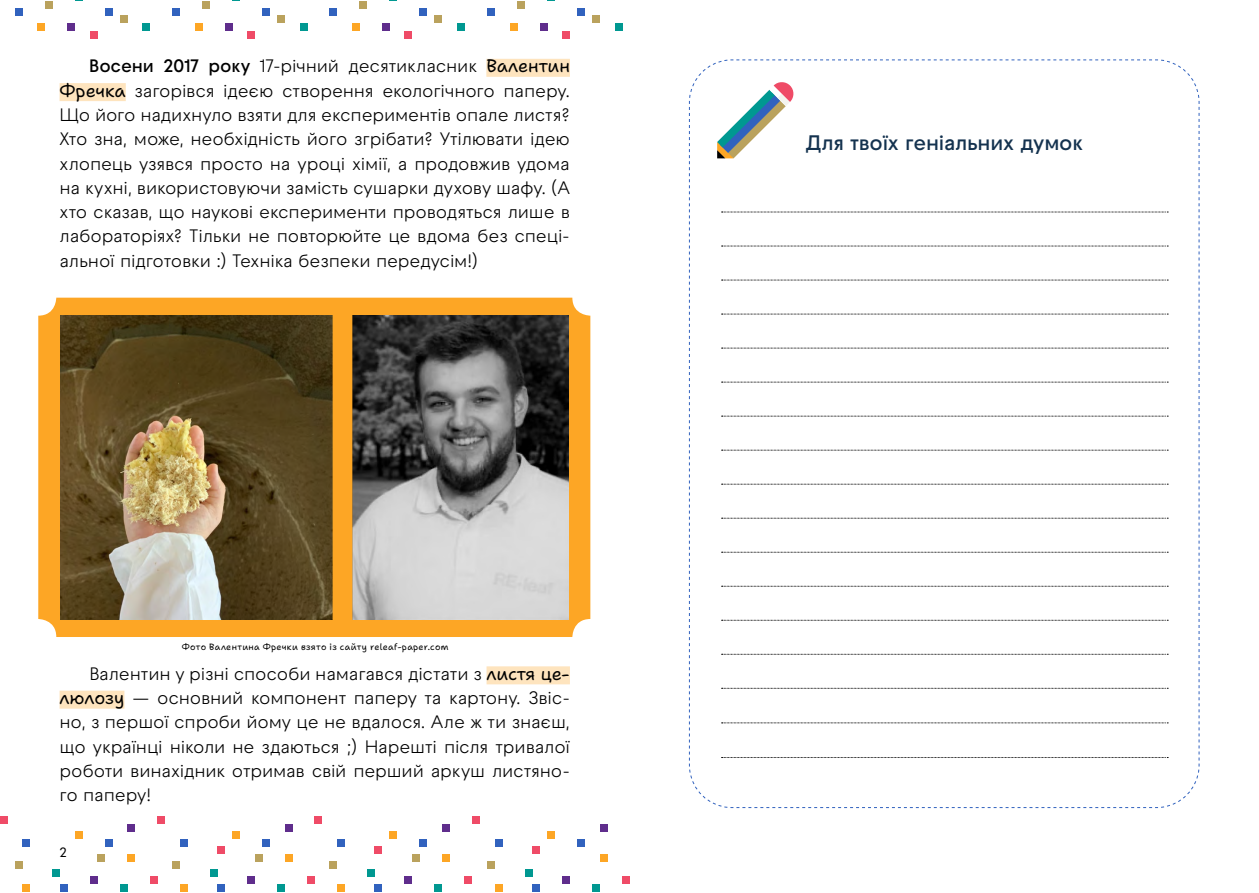
<style>
.page{position:relative;width:1259px;height:893px;background:#fff}
.page>*{position:absolute;margin:0;border:0;box-sizing:border-box;transform-origin:0 0}
.t1{font:600 21px "Raptor V3 Premium";letter-spacing:-.01em;color:#14324f}
.t2{font:18px/24.3px "Raptor V3 Premium";letter-spacing:-.015em;color:#000;text-align:justify}
.t3{font:500 13.5px "Raptor V3 Premium";color:#000}
.t4{font:9px "Shantell Sans";letter-spacing:.035em;color:#000}
.s1{font-weight:600}
.s2{font-family:"Shantell Sans"}
</style>
<div class="page">
<div style="left:67px;top:23px;width:8px;height:8px;background:#5f2d8c"></div>
<div style="left:37px;top:23px;width:8px;height:8px;background:#fda625"></div>
<div style="left:120px;top:16px;width:7px;height:7px;background:#baa25d"></div>
<div style="left:45px;top:1px;width:7px;height:7px;background:#baa25d"></div>
<div style="left:90px;top:31px;width:7px;height:7px;background:#ef4b67"></div>
<div style="left:105px;top:8px;width:7px;height:8px;background:#3162be"></div>
<div style="left:15px;top:8px;width:7px;height:8px;background:#3162be"></div>
<div style="left:142px;top:23px;width:8px;height:8px;background:#009891"></div>
<div style="left:225px;top:23px;width:7px;height:8px;background:#5f2d8c"></div>
<div style="left:195px;top:23px;width:7px;height:8px;background:#fda625"></div>
<div style="left:277px;top:16px;width:8px;height:7px;background:#baa25d"></div>
<div style="left:202px;top:1px;width:8px;height:7px;background:#baa25d"></div>
<div style="left:247px;top:31px;width:8px;height:7px;background:#ef4b67"></div>
<div style="left:262px;top:8px;width:8px;height:8px;background:#3162be"></div>
<div style="left:172px;top:8px;width:8px;height:8px;background:#3162be"></div>
<div style="left:300px;top:23px;width:7px;height:8px;background:#009891"></div>
<div style="left:382px;top:23px;width:8px;height:8px;background:#5f2d8c"></div>
<div style="left:352px;top:23px;width:8px;height:8px;background:#fda625"></div>
<div style="left:435px;top:16px;width:7px;height:7px;background:#baa25d"></div>
<div style="left:360px;top:1px;width:7px;height:7px;background:#baa25d"></div>
<div style="left:405px;top:31px;width:7px;height:7px;background:#ef4b67"></div>
<div style="left:420px;top:8px;width:7px;height:8px;background:#3162be"></div>
<div style="left:330px;top:8px;width:7px;height:8px;background:#3162be"></div>
<div style="left:457px;top:23px;width:7px;height:8px;background:#009891"></div>
<div style="left:540px;top:23px;width:7px;height:8px;background:#5f2d8c"></div>
<div style="left:510px;top:23px;width:7px;height:8px;background:#fda625"></div>
<div style="left:592px;top:16px;width:8px;height:7px;background:#baa25d"></div>
<div style="left:517px;top:1px;width:8px;height:7px;background:#baa25d"></div>
<div style="left:562px;top:31px;width:8px;height:7px;background:#ef4b67"></div>
<div style="left:577px;top:8px;width:8px;height:8px;background:#3162be"></div>
<div style="left:487px;top:8px;width:8px;height:8px;background:#3162be"></div>
<div style="left:615px;top:23px;width:7px;height:8px;background:#009891"></div>
<div style="left:127px;top:824px;width:8px;height:7px;background:#5f2d8c"></div>
<div style="left:90px;top:876px;width:7px;height:8px;background:#5f2d8c"></div>
<div style="left:75px;top:831px;width:7px;height:8px;background:#fda625"></div>
<div style="left:127px;top:854px;width:8px;height:7px;background:#fda625"></div>
<div style="left:22px;top:884px;width:8px;height:7px;background:#fda625"></div>
<div style="left:15px;top:861px;width:7px;height:8px;background:#baa25d"></div>
<div style="left:97px;top:854px;width:8px;height:7px;background:#baa25d"></div>
<div style="left:0;top:816px;width:7px;height:8px;background:#ef4b67"></div>
<div style="left:150px;top:876px;width:7px;height:8px;background:#ef4b67"></div>
<div style="left:22px;top:839px;width:8px;height:7px;background:#3162be"></div>
<div style="left:60px;top:884px;width:7px;height:7px;background:#3162be"></div>
<div style="left:105px;top:839px;width:7px;height:7px;background:#3162be"></div>
<div style="left:52px;top:869px;width:8px;height:7px;background:#009891"></div>
<div style="left:120px;top:884px;width:7px;height:7px;background:#009891"></div>
<div style="left:285px;top:824px;width:7px;height:7px;background:#5f2d8c"></div>
<div style="left:247px;top:876px;width:8px;height:8px;background:#5f2d8c"></div>
<div style="left:232px;top:831px;width:8px;height:8px;background:#fda625"></div>
<div style="left:285px;top:854px;width:7px;height:7px;background:#fda625"></div>
<div style="left:180px;top:884px;width:7px;height:7px;background:#fda625"></div>
<div style="left:172px;top:861px;width:8px;height:8px;background:#baa25d"></div>
<div style="left:255px;top:854px;width:7px;height:7px;background:#baa25d"></div>
<div style="left:217px;top:846px;width:8px;height:8px;background:#ef4b67"></div>
<div style="left:157px;top:816px;width:8px;height:8px;background:#ef4b67"></div>
<div style="left:307px;top:876px;width:8px;height:8px;background:#ef4b67"></div>
<div style="left:180px;top:839px;width:7px;height:7px;background:#3162be"></div>
<div style="left:217px;top:884px;width:8px;height:7px;background:#3162be"></div>
<div style="left:262px;top:839px;width:8px;height:7px;background:#3162be"></div>
<div style="left:210px;top:869px;width:7px;height:7px;background:#009891"></div>
<div style="left:277px;top:884px;width:8px;height:7px;background:#009891"></div>
<div style="left:442px;top:824px;width:7px;height:7px;background:#5f2d8c"></div>
<div style="left:405px;top:876px;width:7px;height:8px;background:#5f2d8c"></div>
<div style="left:390px;top:831px;width:7px;height:8px;background:#fda625"></div>
<div style="left:442px;top:854px;width:7px;height:7px;background:#fda625"></div>
<div style="left:337px;top:884px;width:8px;height:7px;background:#fda625"></div>
<div style="left:330px;top:861px;width:7px;height:8px;background:#baa25d"></div>
<div style="left:412px;top:854px;width:8px;height:7px;background:#baa25d"></div>
<div style="left:375px;top:846px;width:7px;height:8px;background:#ef4b67"></div>
<div style="left:315px;top:816px;width:7px;height:8px;background:#ef4b67"></div>
<div style="left:464px;top:876px;width:8px;height:8px;background:#ef4b67"></div>
<div style="left:337px;top:839px;width:8px;height:7px;background:#3162be"></div>
<div style="left:375px;top:884px;width:7px;height:7px;background:#3162be"></div>
<div style="left:420px;top:839px;width:7px;height:7px;background:#3162be"></div>
<div style="left:367px;top:869px;width:8px;height:7px;background:#009891"></div>
<div style="left:435px;top:884px;width:7px;height:7px;background:#009891"></div>
<div style="left:600px;top:824px;width:7px;height:7px;background:#5f2d8c"></div>
<div style="left:562px;top:876px;width:8px;height:8px;background:#5f2d8c"></div>
<div style="left:547px;top:831px;width:8px;height:8px;background:#fda625"></div>
<div style="left:600px;top:854px;width:7px;height:7px;background:#fda625"></div>
<div style="left:495px;top:884px;width:7px;height:7px;background:#fda625"></div>
<div style="left:487px;top:861px;width:8px;height:8px;background:#baa25d"></div>
<div style="left:532px;top:846px;width:8px;height:8px;background:#ef4b67"></div>
<div style="left:472px;top:816px;width:8px;height:8px;background:#ef4b67"></div>
<div style="left:622px;top:876px;width:8px;height:8px;background:#ef4b67"></div>
<div style="left:495px;top:839px;width:7px;height:7px;background:#3162be"></div>
<div style="left:532px;top:884px;width:8px;height:7px;background:#3162be"></div>
<div style="left:577px;top:839px;width:8px;height:7px;background:#3162be"></div>
<div style="left:525px;top:869px;width:7px;height:7px;background:#009891"></div>
<div style="left:592px;top:884px;width:8px;height:7px;background:#009891"></div>
<div style="left:486px;top:59px;width:84px;height:18px;background:#fee4be"></div>
<div style="left:60px;top:83px;width:66px;height:18px;background:#fee4be"></div>
<div style="left:486px;top:666px;width:84px;height:18px;background:#fee4be"></div>
<div style="left:60px;top:691px;width:64px;height:18px;background:#fee4be"></div>
<div style="left:38px;top:298px;width:552px;height:339px;background:#fda625;border-radius:18px"></div>
<img style="left:60px;top:315px;width:508px;height:304px">
<svg style="left:688px;top:59px;width:511px;height:749px"></svg>
<p class="t2" style="left:60px;top:54px;width:512px;text-indent:30px"><span class="s1">Восени 2017 року</span> 17-річний десятикласник <span class="s2">Валентин Фречка</span> загорівся ідеєю створення екологічного паперу.<br>Що його надихнуло взяти для експериментів опале листя?<br>Хто зна, може, необхідність його згрібати? Утілювати ідею хлопець узявся просто на уроці хімії, а продовжив удома на кухні, використовуючи замість сушарки духову шафу. (А хто сказав, що наукові експерименти проводяться лише в лабораторіях? Тільки не повторюйте це вдома без спеці&shy;альної підготовки :) Техніка безпеки передусім!)</p>
<p class="t4" style="left:182px;top:641px;width:268px">Фото Валентина Фречки взято із сайту releaf-paper.com</p>
<p class="t2" style="left:60px;top:661px;width:512px;text-indent:30px">Валентин у різні способи намагався дістати з <span class="s2">листя це&shy;люлозу</span> — основний компонент паперу та картону. Звіс&shy;но, з першої спроби йому це не вдалося. Але ж ти знаєш, що українці ніколи не здаються ;) Нарешті після тривалої роботи винахідник отримав свій перший аркуш листяно&shy;го паперу!</p>
<p class="t3" style="left:60px;top:843px;width:9px">2</p>
<p class="t1" style="left:805px;top:128px;width:279px">Для твоїх геніальних думок</p>
</div>
